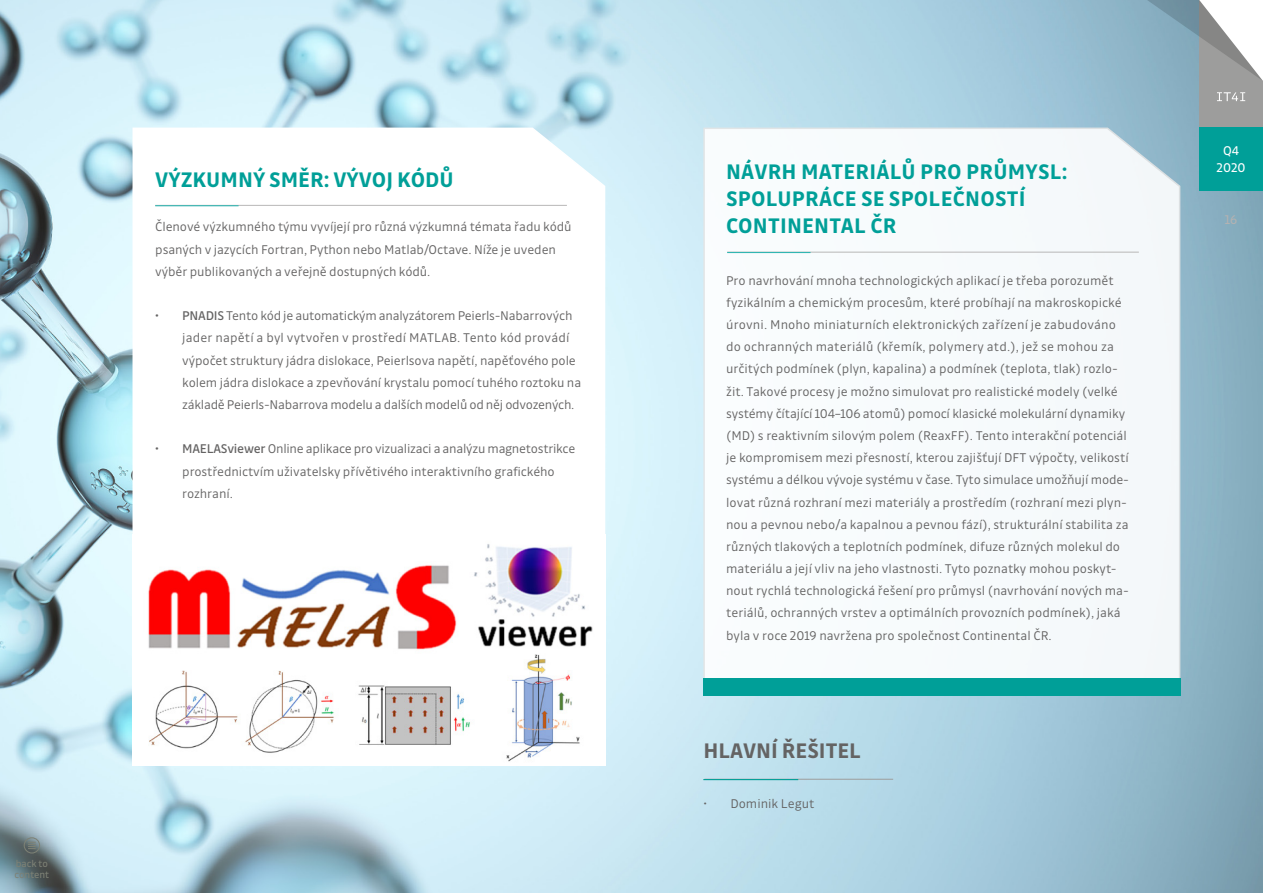
<style>
.page{position:relative;width:1263px;height:893px;background:#fff}
.page>*{position:absolute;margin:0;border:0;box-sizing:border-box;transform-origin:0 0}
.t1{font:700 22.5px/27px "Drive";letter-spacing:.01em;color:#009f98}
.t2{font:700 22.5px "Drive";color:#646363}
.t3{font:300 13.5px/22.2px "Drive";color:#646363}
.t4{font:13.5px/16.2px "Drive";color:#fff;text-align:center}
.t5{font:13.5px "Drive";color:#b3b2b2}
.t6{font:10.5px/10.5px "Drive";color:#7d8175}
.s1{font-weight:400}
</style>
<div class="page">
<img style="left:0;top:0;width:1263px;height:893px">
<svg style="left:703px;top:126px;width:478px;height:567px"></svg>
<div style="left:703px;top:678px;width:477px;height:17px;background:#009f98"></div>
<hr style="left:704px;top:779px;width:189px;height:1px;background:#9d9d9c">
<hr style="left:703px;top:779px;width:95px;height:1px;background:#009f98">
<hr style="left:727px;top:252px;width:412px;height:1px;background:#b8b7b7">
<hr style="left:727px;top:252px;width:83px;height:1px;background:#32b6b2">
<svg style="left:132px;top:126px;width:474px;height:437px"></svg>
<img style="left:132px;top:535px;width:473px;height:230px">
<hr style="left:155px;top:205px;width:412px;height:1px;background:#b8b7b7">
<hr style="left:155px;top:205px;width:84px;height:1px;background:#32b6b2">
<div style="left:1199px;top:0;width:64px;height:128px;background:#9d9d9c"></div>
<svg style="left:1127px;top:0;width:136px;height:101px"></svg>
<div style="left:1199px;top:128px;width:64px;height:63px;background:#009f98"></div>
<div style="left:24px;top:837px;width:16px;height:16px;border:1px solid #7d8175;border-radius:50%"></div>
<svg style="left:28px;top:842px;width:8px;height:7px"></svg>
<h1 class="t1" style="left:155px;top:166px;width:300px">VÝZKUMNÝ SMĚR: VÝVOJ KÓDŮ</h1>
<p class="t3" style="left:155px;top:216px;width:418px">Členové výzkumného týmu vyvíjejí pro různá výzkumná témata řadu kódů psaných v jazycích Fortran, Python nebo Matlab/Octave. Níže je uveden výběr publikovaných a veřejně dostupných kódů.</p>
<p class="t3" style="left:182px;top:305px;width:400px;text-indent:-27px"><span class="s1">• PNADIS</span> Tento kód je automatickým analyzátorem Peierls-Nabarrových jader napětí a byl vytvořen v prostředí MATLAB. Tento kód provádí výpočet struktury jádra dislokace, Peierlsova napětí, napěťového pole kolem jádra dislokace a zpevňování krystalu pomocí tuhého roztoku na základě Peierls-Nabarrova modelu a dalších modelů od něj odvozených.</p>
<p class="t3" style="left:182px;top:438px;width:395px;text-indent:-27px"><span class="s1">• MAELASviewer</span> Online aplikace pro vizualizaci a analýzu magnetostrikce prostřednictvím uživatelsky přívětivého interaktivního grafického rozhraní.</p>
<p class="t6" style="left:15px;top:858px;width:36px">back to content</p>
<h1 class="t1" style="left:726px;top:158px;width:343px">NÁVRH MATERIÁLŮ PRO PRŮMYSL:<br>SPOLUPRÁCE SE SPOLEČNOSTÍ<br>CONTINENTAL ČR</h1>
<p class="t3" style="left:726px;top:269px;width:404px">Pro navrhování mnoha technologických aplikací je třeba porozumět fyzikálním a chemickým procesům, které probíhají na makroskopické úrovni. Mnoho miniaturních elektronických zařízení je zabudováno do ochranných materiálů (křemík, polymery atd.), jež se mohou za určitých podmínek (plyn, kapalina) a podmínek (teplota, tlak) rozlo&shy;žit. Takové procesy je možno simulovat pro realistické modely (velké systémy čítající 104–106 atomů) pomocí klasické molekulární dynamiky (MD) s reaktivním silovým polem (ReaxFF). Tento interakční potenciál je kompromisem mezi přesností, kterou zajišťují DFT výpočty, velikostí systému a délkou vývoje systému v čase. Tyto simulace umožňují mode&shy;lovat různá rozhraní mezi materiály a prostředím (rozhraní mezi plyn&shy;nou a pevnou nebo/a kapalnou a pevnou fází), strukturální stabilita za různých tlakových a teplotních podmínek, difuze různých molekul do materiálu a její vliv na jeho vlastnosti. Tyto poznatky mohou poskyt&shy;nout rychlá technologická řešení pro průmysl (navrhování nových ma&shy;teriálů, ochranných vrstev a optimálních provozních podmínek), jaká byla v roce 2019 navržena pro společnost Continental ČR.</p>
<h1 class="t2" style="left:703px;top:738px;width:159px">HLAVNÍ ŘEŠITEL</h1>
<p class="t3" style="left:703px;top:792px;width:113px">• Dominik Legut</p>
<p class="t4" style="left:1216px;top:143px;width:30px">Q4<br>2020</p>
<p class="t5" style="left:1225px;top:212px;width:14px">16</p>
</div>
